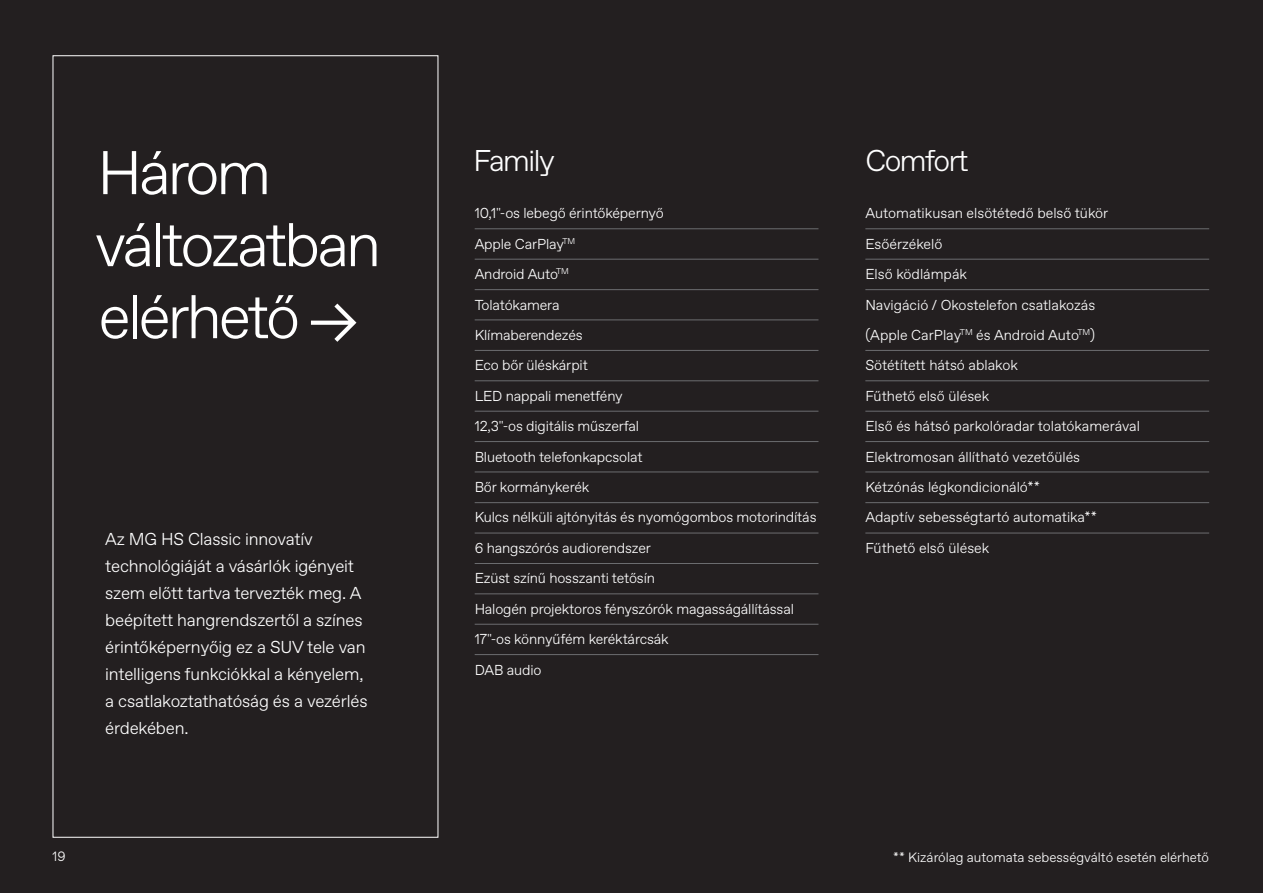
<style>
.page{position:relative;width:1263px;height:893px;background:#231f20}
.page>*{position:absolute;margin:0;border:0;box-sizing:border-box;transform-origin:0 0}
.t1{font:300 61.5px/72px "Favorit Std";letter-spacing:-.05em;color:#fff}
.t2{font:300 30px "Favorit Std";letter-spacing:-.05em;color:#fff}
.t3{font:300 17.25px/27px "Favorit Std";letter-spacing:-.01em;color:#fff}
.t4{font:300 14.4px/30.5px "Favorit Std";letter-spacing:-.01em;color:#fff}
.t5{font:300 13.5px "Favorit Std";color:#fff}
</style>
<div class="page">
<hr style="left:475px;top:350px;width:343px;height:1px;background:#6c6d70">
<hr style="left:865px;top:380px;width:344px;height:1px;background:#6c6d70">
<hr style="left:475px;top:259px;width:343px;height:1px;background:#6c6d70">
<hr style="left:475px;top:380px;width:343px;height:1px;background:#6c6d70">
<hr style="left:865px;top:411px;width:344px;height:1px;background:#6c6d70">
<hr style="left:475px;top:289px;width:343px;height:1px;background:#6c6d70">
<hr style="left:865px;top:289px;width:344px;height:1px;background:#6c6d70">
<hr style="left:475px;top:228px;width:343px;height:1px;background:#6c6d70">
<hr style="left:865px;top:228px;width:344px;height:1px;background:#6c6d70">
<hr style="left:475px;top:320px;width:343px;height:1px;background:#6c6d70">
<hr style="left:865px;top:350px;width:344px;height:1px;background:#6c6d70">
<hr style="left:475px;top:472px;width:343px;height:1px;background:#6c6d70">
<hr style="left:475px;top:411px;width:343px;height:1px;background:#6c6d70">
<hr style="left:475px;top:441px;width:343px;height:1px;background:#6c6d70">
<hr style="left:865px;top:259px;width:344px;height:1px;background:#6c6d70">
<hr style="left:865px;top:472px;width:344px;height:1px;background:#6c6d70">
<hr style="left:865px;top:502px;width:344px;height:1px;background:#6c6d70">
<hr style="left:865px;top:441px;width:344px;height:1px;background:#6c6d70">
<hr style="left:865px;top:533px;width:344px;height:1px;background:#6c6d70">
<hr style="left:475px;top:533px;width:343px;height:1px;background:#6c6d70">
<hr style="left:475px;top:563px;width:343px;height:1px;background:#6c6d70">
<hr style="left:475px;top:502px;width:343px;height:1px;background:#6c6d70">
<hr style="left:475px;top:654px;width:343px;height:1px;background:#6c6d70">
<hr style="left:475px;top:593px;width:343px;height:1px;background:#6c6d70">
<hr style="left:475px;top:624px;width:343px;height:1px;background:#6c6d70">
<h1 class="t1" style="left:95px;top:135px;width:288px">Három változatban elérhető →</h1>
<p class="t3" style="left:105px;top:525px;width:264px">Az MG HS Classic innovatív technológiáját a vásárlók igényeit szem előtt tartva tervezték meg. A beépített hangrendszertől a színes érintőképernyőig ez a SUV tele van intelligens funkciókkal a kényelem, a csatlakoztathatóság és a vezérlés érdekében.</p>
<h2 class="t2" style="left:474px;top:141px;width:82px">Family</h2>
<p class="t4" style="left:475px;top:198px;width:343px">10,1"-os lebegő érintőképernyő<br>Apple CarPlay<sup>TM<br></sup>Android Auto<sup>TM<br></sup>Tolatókamera<br>Klímaberendezés<br>Eco bőr üléskárpit<br>LED nappali menetfény<br>12,3"-os digitális műszerfal<br>Bluetooth telefonkapcsolat<br>Bőr kormánykerék<br>Kulcs nélküli ajtónyitás és nyomógombos motorindítás<br>6 hangszórós audiorendszer<br>Ezüst színű hosszanti tetősín<br>Halogén projektoros fényszórók magasságállítással<br>17"-os könnyűfém keréktárcsák<br>DAB audio</p>
<h2 class="t2" style="left:865px;top:141px;width:105px">Comfort</h2>
<p class="t4" style="left:865px;top:198px;width:276px">Automatikusan elsötétedő belső tükör<br>Esőérzékelő<br>Első ködlámpák<br>Navigáció / Okostelefon csatlakozás (Apple CarPlay<sup>TM</sup> és Android Auto<sup>TM</sup>)<br>Sötétített hátsó ablakok<br>Fűthető első ülések<br>Első és hátsó parkolóradar tolatókamerával<br>Elektromosan állítható vezetőülés<br>Kétzónás légkondicionáló**<br>Adaptív sebességtartó automatika**<br>Fűthető első ülések</p>
<p class="t5" style="left:53px;top:847px;width:15px">19</p>
<p class="t5" style="left:893px;top:848px;width:317px">** Kizárólag automata sebességváltó esetén elérhető</p>
</div>
